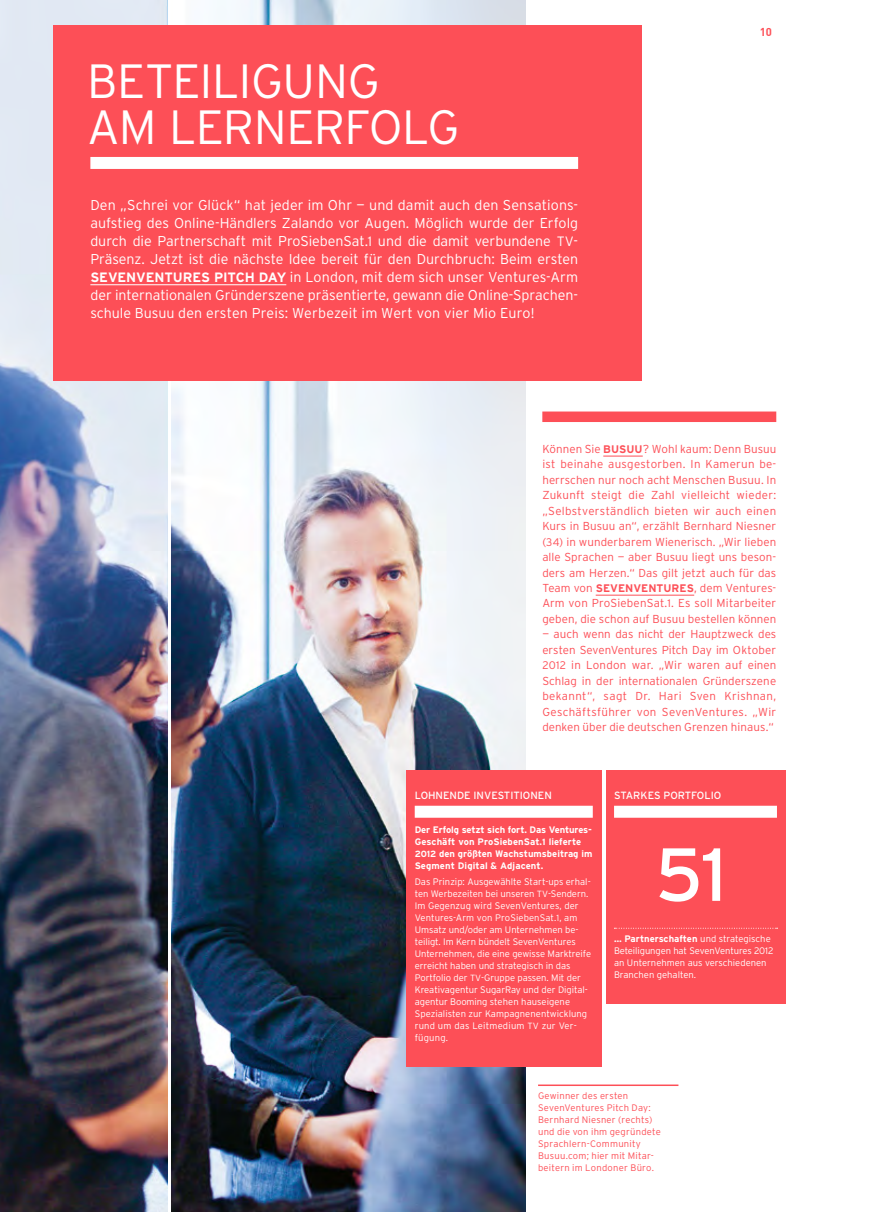
<style>
.page{position:relative;width:872px;height:1212px;background:#fff}
.page>*{position:absolute;margin:0;border:0;box-sizing:border-box;transform-origin:0 0}
.t1{font:75px "Interstate";color:#fff}
.t2{font:300 48px/46.5px "Interstate";letter-spacing:-.01em;color:#fff}
.t3{font:300 14.25px/18px "Interstate";letter-spacing:.01em;color:#fff;text-align:justify}
.t4{font:300 11.55px/15.5px "Interstate";letter-spacing:.005em;color:#fd4f57;text-align:justify}
.t5{font:700 11.25px "DIN Offc Pro";color:#fd4f57}
.t6{font:10.5px "Interstate";color:#fff}
.t7{font:300 9.45px/12px "Interstate";letter-spacing:-.005em;color:#fff}
.t8{font:300 9.45px/12px "Interstate";letter-spacing:.025em;color:#fd4f57}
.t9{font:700 9.45px/12px "Interstate";color:#fff}
.s1{font-size:13.5px}
.s2{font-weight:700;font-size:13.5px}
.s3{font-weight:700;font-size:10.95px}
.s4{font-size:10.95px}
.s5{font-size:9px}
.s6{font-weight:700}
</style>
<div class="page">
<img style="left:0;top:0;width:167px;height:1212px">
<img style="left:171px;top:0;width:354px;height:1212px">
<div style="left:406px;top:771px;width:195px;height:295px;background:#fd4f57"></div>
<div style="left:415px;top:806px;width:178px;height:12px;background:#fff"></div>
<hr style="left:538px;top:1084px;width:140px;height:2px;background:#fd4f57">
<div style="left:542px;top:411px;width:234px;height:11px;background:#fd4f57"></div>
<hr style="left:603px;top:456px;width:40px;height:1px;background:#fd4f57">
<hr style="left:595px;top:595px;width:99px;height:1px;background:#fd4f57">
<div style="left:53px;top:26px;width:589px;height:355px;background:#fd4f57"></div>
<hr style="left:90px;top:284px;width:196px;height:1px;background:#fff">
<div style="left:90px;top:157px;width:488px;height:12px;background:#fff"></div>
<div style="left:605px;top:771px;width:180px;height:233px;background:#fd4f57"></div>
<div style="left:614px;top:806px;width:163px;height:12px;background:#fff"></div>
<svg style="left:614px;top:928px;width:163px;height:1px"></svg>
<h2 class="t2" style="left:87px;top:57px;width:373px">BETEILIGUNG<br>AM LERNERFOLG</h2>
<p class="t3" style="left:90px;top:195px;width:489px">Den „Schrei vor Glück“ hat jeder im Ohr — und damit auch den Sensations&shy;aufstieg des Online-Händlers Zalando vor Augen. Möglich wurde der Erfolg durch die Partnerschaft mit ProSiebenSat.<span class="s1">1</span> und die damit verbundene <span class="s1">TV</span>-Präsenz. Jetzt ist die nächste Idee bereit für den Durchbruch: Beim ersten <span class="s2">SEVENVENTU RES PITCH DAY</span> in London, mit dem sich unser Ventures-Arm der internationalen Gründerszene präsentierte, gewann die Online-Sprachen&shy;schule Busuu den ersten Preis: Werbezeit im Wert von vier Mio Euro!</p>
<p class="t5" style="left:760px;top:22px;width:14px">10</p>
<p class="t4" style="left:542px;top:441px;width:235px">Können Sie <span class="s3">BUSUU</span> ? Wohl kaum: Denn Busuu ist beinahe ausgestorben. In Kamerun be&shy;herrschen nur noch acht Menschen Busuu. In Zukunft steigt die Zahl vielleicht wieder: „Selbstverständlich bieten wir auch einen Kurs in Busuu an“, erzählt Bernhard Niesner (<span class="s4">34</span>) in wunderbarem Wienerisch. „Wir lieben alle Sprachen — aber Busuu liegt uns beson&shy;ders am Herzen.“ Das gilt jetzt auch für das Team von <span class="s3">SEVENVENTU RES</span>, dem Ventures-Arm von ProSiebenSat.<span class="s4">1</span>. Es soll Mitarbeiter geben, die schon auf Busuu bestellen können</p>
<p class="t4" style="left:542px;top:626px;width:235px">— auch wenn das nicht der Hauptzweck des ersten SevenVentures Pitch Day im Oktober <span class="s4">2012</span> in London war. „Wir waren auf einen Schlag in der internationalen Gründerszene bekannt“, sagt Dr. Hari Sven Krishnan, Geschäftsführer von SevenVentures. „Wir denken über die deutschen Grenzen hinaus.“</p>
<p class="t6" style="left:415px;top:788px;width:139px">LOHNENDE INVESTITIONEN</p>
<p class="t9" style="left:415px;top:823px;width:179px">Der Erfolg setzt sich fort. Das Ventures-Geschäft von ProSiebenSat.<span class="s5">1</span> lieferte <span class="s5">2012</span> den größten Wachstumsbeitrag im Segment Digital &amp; Adjacent.</p>
<p class="t7" style="left:415px;top:876px;width:178px">Das Prinzip: Ausgewählte Start-ups erhal&shy;ten Werbezeiten bei unseren <span class="s5">TV</span>-Sendern.<br>Im Gegenzug wird SevenVentures, der Ventures-Arm von ProSiebenSat.<span class="s5">1</span>, am Umsatz und/oder am Unternehmen be&shy;teiligt. Im Kern bündelt SevenVentures Unternehmen, die eine gewisse Marktreife erreicht haben und strategisch in das Portfolio der <span class="s5">TV</span>-Gruppe passen. Mit der Kreativagentur SugarRay und der Digital&shy;agentur Booming stehen hauseigene Spezialisten zur Kampagnenentwicklung rund um das Leitmedium <span class="s5">TV</span> zur Ver&shy;fügung.</p>
<p class="t6" style="left:614px;top:788px;width:109px">STARKES PORTFOLIO</p>
<h1 class="t1" style="left:655px;top:829px;width:73px">51</h1>
<p class="t7" style="left:614px;top:933px;width:161px"><span class="s6">… Partnerschaften</span> und strategische<br>Beteiligungen hat SevenVentures 2012 an Unternehmen aus verschiedenen<br>Branchen gehalten.</p>
<p class="t8" style="left:538px;top:1089px;width:124px">Gewinner des ersten<br>SevenVentures Pitch Day:<br>Bernhard Niesner (rechts) und die von ihm gegründete<br>Sprachlern-Community<br>Busuu.com; hier mit Mitar&shy;beitern im Londoner Büro.</p>
</div>
